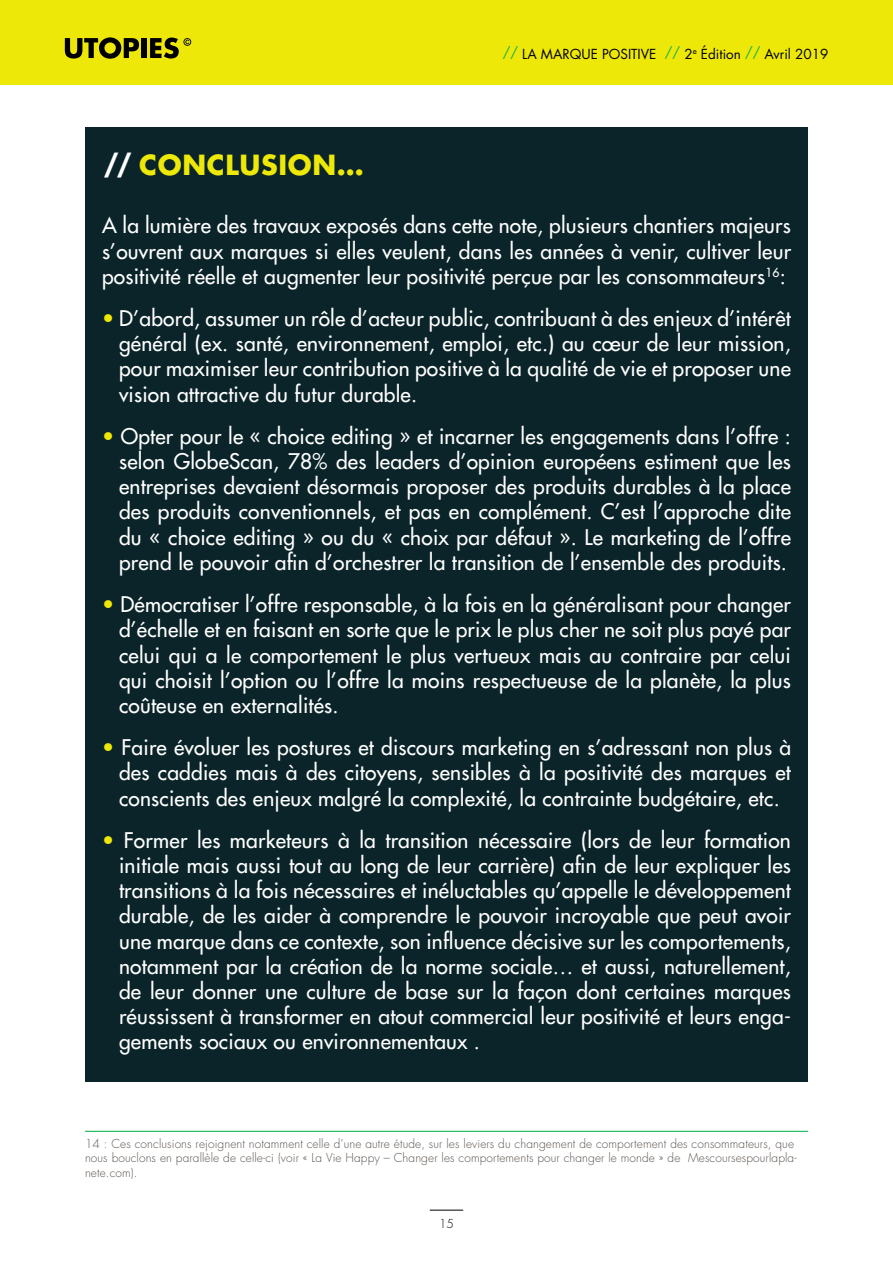
<style>
.page{position:relative;width:893px;height:1263px;background:#fff}
.page>*{position:absolute;margin:0;border:0;box-sizing:border-box;transform-origin:0 0}
.t1{font:700 27px "Futura";letter-spacing:.025em;color:#eee809}
.t2{font:21px/25.2px "Futura";letter-spacing:.01em;color:#fff;text-align:justify}
.t3{font:13.5px "Futura";color:#000}
.t4{font:300 12px/14.4px "Futura";letter-spacing:.01em;color:#5e554f}
.t5{font:300 12px "Futura";color:#000}
.s1{color:#fff}
.s2{color:#0db14b}
.s3{color:#eee809}
</style>
<div class="page">
<hr style="left:430px;top:1210px;width:33px;height:1px;background:#000">
<div style="left:0;top:0;width:893px;height:85px;background:#eee809"></div>
<svg style="left:65px;top:37px;width:74px;height:22px"></svg>
<div style="left:141px;top:38px;width:6px;height:20px;background:#000"></div>
<svg style="left:150px;top:38px;width:41px;height:21px"></svg>
<hr style="left:85px;top:1131px;width:723px;height:1px;background:#0db14b">
<div style="left:85px;top:128px;width:723px;height:954px;background:#0a2429"></div>
<p class="t1" style="left:103px;top:146px;width:99px"><span class="s1">//</span> CONCL</p>
<p class="t1" style="left:239px;top:146px;width:126px">USION…</p>
<p class="t3" style="left:503px;top:44px;width:327px"><span class="s2">//</span> LA MARQUE POSITIVE <span class="s2">//</span> 2<sup>E</sup> ÉDITION <span class="s2">//</span> AVRIL 2019</p>
<p class="t2" style="left:102px;top:213px;width:690px">A la lumière des travaux exposés dans cette note, plusieurs chantiers majeurs s’ouvrent aux marques si elles veulent, dans les années à venir, cultiver leur positivité réelle et augmenter leur positivité perçue par les consommateurs<sup>16</sup>:</p>
<p class="t2" style="left:119px;top:306px;width:673px;text-indent:-17px"><span class="s3">•</span> D’abord, assumer un rôle d’acteur public, contribuant à des enjeux d’intérêt général (ex. santé, environnement, emploi, etc.) au cœur de leur mission, pour maximiser leur contribution positive à la qualité de vie et proposer une vision attractive du futur durable.</p>
<p class="t2" style="left:119px;top:424px;width:673px;text-indent:-17px"><span class="s3">•</span> Opter pour le « choice editing » et incarner les engagements dans l’offre : selon GlobeScan, 78% des leaders d’opinion européens estiment que les entreprises devaient désormais proposer des produits durables à la place des produits conventionnels, et pas en complément. C’est l’approche dite du « choice editing » ou du « choix par défaut ». Le marketing de l’offre prend le pouvoir afin d’orchestrer la transition de l’ensemble des produits.</p>
<p class="t2" style="left:119px;top:592px;width:673px;text-indent:-17px"><span class="s3">•</span> Démocratiser l’offre responsable, à la fois en la généralisant pour changer d’échelle et en faisant en sorte que le prix le plus cher ne soit plus payé par celui qui a le comportement le plus vertueux mais au contraire par celui qui choisit l’option ou l’offre la moins respectueuse de la planète, la plus coûteuse en externalités.</p>
<p class="t2" style="left:119px;top:735px;width:673px;text-indent:-17px"><span class="s3">•</span> Faire évoluer les postures et discours marketing en s’adressant non plus à des caddies mais à des citoyens, sensibles à la positivité des marques et conscients des enjeux malgré la complexité, la contrainte budgétaire, etc.</p>
<p class="t2" style="left:119px;top:827px;width:673px;text-indent:-17px"><span class="s3">•</span> Former les marketeurs à la transition nécessaire (lors de leur formation initiale mais aussi tout au long de leur carrière) afin de leur expliquer les transitions à la fois nécessaires et inéluctables qu’appelle le développement durable, de les aider à comprendre le pouvoir incroyable que peut avoir une marque dans ce contexte, son influence décisive sur les comportements, notamment par la création de la norme sociale… et aussi, naturellement, de leur donner une culture de base sur la façon dont certaines marques réussissent à transformer en atout commercial leur positivité et leurs enga&shy;gements sociaux ou environnementaux .</p>
<p class="t4" style="left:85px;top:1136px;width:713px">14 : Ces conclusions rejoignent notamment celle d’une autre étude, sur les leviers du changement de comportement des consommateurs, que nous bouclons en parallèle de celle-ci (voir « La Vie Happy – Changer les comportements pour changer le monde » de Mescoursespourlapla&shy;nete.com).</p>
<p class="t5" style="left:439px;top:1215px;width:16px">15</p>
</div>
